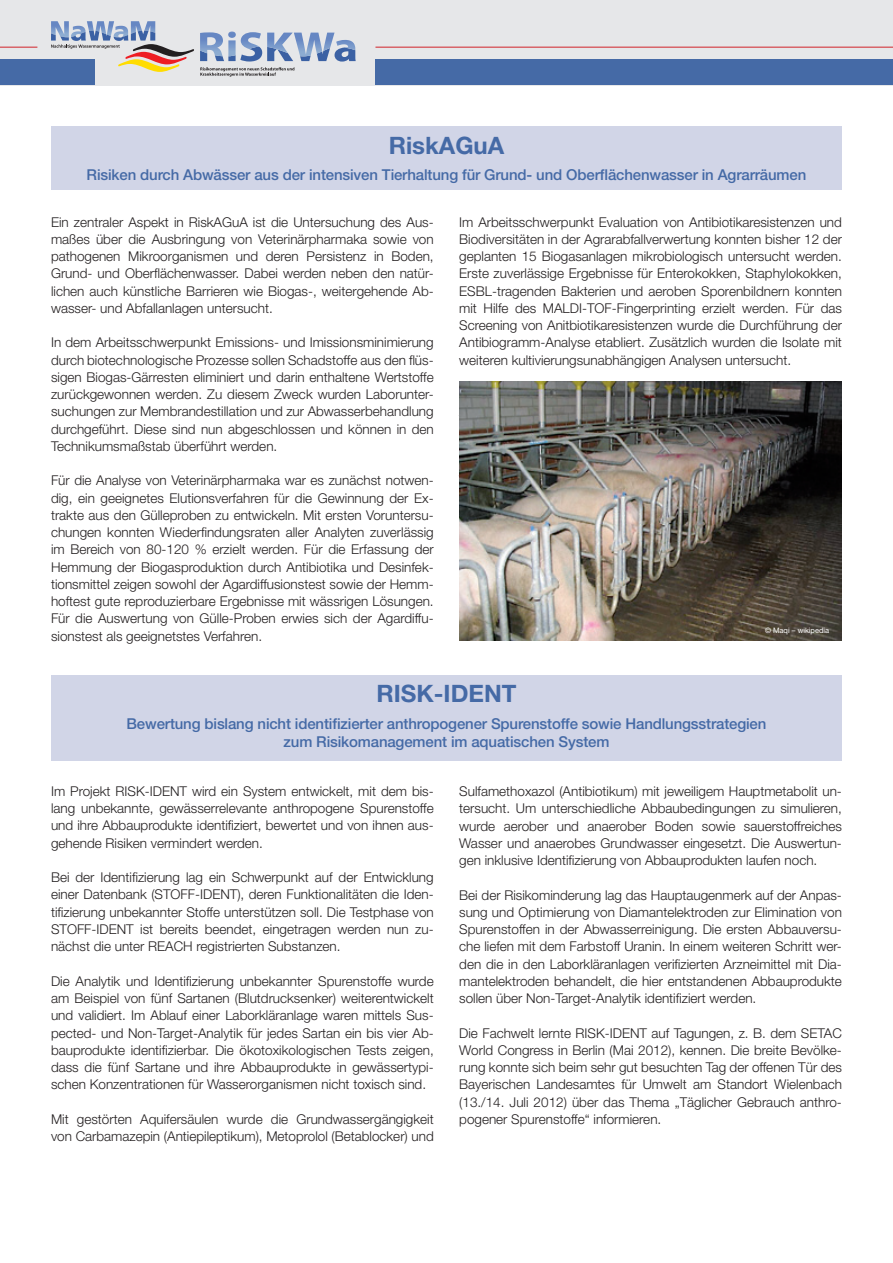
<style>
.page{position:relative;width:893px;height:1263px;background:#fff}
.page>*{position:absolute;margin:0;border:0;box-sizing:border-box;transform-origin:0 0}
.t1{font:700 24px "Helvetica Neue";color:#456aa6}
.t2{font:500 15px/18px "Helvetica Neue";letter-spacing:-.01em;color:#456aa6;text-align:center}
.t3{font:300 13.5px/17.2px "Helvetica Neue";color:#231f20;text-align:justify}
.t4{font:7.5px "Helvetica Neue";color:#fff}
</style>
<div class="page">
<div style="left:0;top:0;width:893px;height:85px;background:#e6e7e9"></div>
<div style="left:0;top:60px;width:95px;height:25px;background:#456aa6"></div>
<div style="left:376px;top:60px;width:517px;height:25px;background:#456aa6"></div>
<hr style="left:375px;top:47px;width:518px;height:1px;background:#d1232a">
<hr style="left:0;top:47px;width:37px;height:1px;background:#d1232a">
<svg style="left:300px;top:56px;width:11px;height:5px"></svg>
<svg style="left:317px;top:47px;width:39px;height:15px"></svg>
<img style="left:200px;top:31px;width:155px;height:25px">
<svg style="left:200px;top:47px;width:94px;height:30px"></svg>
<img style="left:51px;top:21px;width:104px;height:10px">
<svg style="left:51px;top:31px;width:143px;height:41px"></svg>
<div style="left:51px;top:126px;width:791px;height:64px;background:#d1d5e7"></div>
<div style="left:51px;top:675px;width:791px;height:85px;background:#d1d5e7"></div>
<img style="left:459px;top:382px;width:383px;height:258px">
<h1 class="t1" style="left:389px;top:130px;width:117px">RiskAGuA</h1>
<p class="t2" style="left:87px;top:166px;width:721px">Risiken durch Abwässer aus der intensiven Tierhaltung für Grund- und Oberflächenwasser in Agrarräumen</p>
<p class="t3" style="left:51px;top:213px;width:384px">Ein zentraler Aspekt in RiskAGuA ist die Untersuchung des Aus&shy;maßes über die Ausbringung von Veterinärpharmaka sowie von pathogenen Mikroorganismen und deren Persistenz in Boden, Grund- und Oberflächenwasser. Dabei werden neben den natür&shy;lichen auch künstliche Barrieren wie Biogas-, weitergehende Ab&shy;wasser- und Abfallanlagen untersucht.</p>
<p class="t3" style="left:51px;top:334px;width:384px">In dem Arbeitsschwerpunkt Emissions- und Imissionsminimierung durch biotechnologische Prozesse sollen Schadstoffe aus den flüs&shy;sigen Biogas-Gärresten eliminiert und darin enthaltene Wertstoffe zurückgewonnen werden. Zu diesem Zweck wurden Laborunter&shy;suchungen zur Membrandestillation und zur Abwasserbehandlung durchgeführt. Diese sind nun abgeschlossen und können in den Technikumsmaßstab überführt werden.</p>
<p class="t3" style="left:51px;top:472px;width:384px;text-align:left">Für die Analyse von Veterinärpharmaka war es zunächst notwen&shy;dig, ein geeignetes Elutionsverfahren für die Gewinnung der Ex&shy;trakte aus den Gülleproben zu entwickeln. Mit ersten Voruntersu&shy;chungen konnten Wiederfindungsraten aller Analyten zuverlässig im Bereich von 80-120 % erzielt werden. Für die Erfassung der Hemmung der Biogasproduktion durch Antibiotika und Desinfek&shy;tionsmittel zeigen sowohl der Agardiffusionstest sowie der Hemm&shy;hoftest gute reproduzierbare Ergebnisse mit wässrigen Lösungen.<br>Für die Auswertung von Gülle-Proben erwies sich der Agardiffu&shy;sionstest als geeignetstes Verfahren.</p>
<p class="t3" style="left:459px;top:213px;width:384px">Im Arbeitsschwerpunkt Evaluation von Antibiotikaresistenzen und Biodiversitäten in der Agrarabfallverwertung konnten bisher 12 der geplanten 15 Biogasanlagen mikrobiologisch untersucht werden.<br>Erste zuverlässige Ergebnisse für Enterokokken, Staphylokokken, ESBL-tragenden Bakterien und aeroben Sporenbildnern konnten mit Hilfe des MALDI-TOF-Fingerprinting erzielt werden. Für das Screening von Anitbiotikaresistenzen wurde die Durchführung der Antibiogramm-Analyse etabliert. Zusätzlich wurden die Isolate mit weiteren kultivierungsunabhängigen Analysen untersucht.</p>
<p class="t4" style="left:765px;top:626px;width:66px">© Maqi – wikipedia</p>
<h1 class="t1" style="left:376px;top:679px;width:141px">RISK-IDENT</h1>
<p class="t2" style="left:127px;top:714px;width:641px">Bewertung bislang nicht identifizierter anthropogener Spurenstoffe sowie Handlungsstrategien zum Risikomanagement im aquatischen System</p>
<p class="t3" style="left:51px;top:782px;width:384px">Im Projekt RISK-IDENT wird ein System entwickelt, mit dem bis&shy;lang unbekannte, gewässerrelevante anthropogene Spurenstoffe und ihre Abbauprodukte identifiziert, bewertet und von ihnen aus&shy;gehende Risiken vermindert werden.</p>
<p class="t3" style="left:51px;top:868px;width:384px">Bei der Identifizierung lag ein Schwerpunkt auf der Entwicklung einer Datenbank (STOFF-IDENT), deren Funktionalitäten die Iden&shy;tifizierung unbekannter Stoffe unterstützen soll. Die Testphase von STOFF-IDENT ist bereits beendet, eingetragen werden nun zu&shy;nächst die unter REACH registrierten Substanzen.</p>
<p class="t3" style="left:51px;top:972px;width:384px">Die Analytik und Identifizierung unbekannter Spurenstoffe wurde am Beispiel von fünf Sartanen (Blutdrucksenker) weiterentwickelt und validiert. Im Ablauf einer Laborkläranlage waren mittels Sus&shy;pected- und Non-Target-Analytik für jedes Sartan ein bis vier Ab&shy;bauprodukte identifizierbar. Die ökotoxikologischen Tests zeigen, dass die fünf Sartane und ihre Abbauprodukte in gewässertypi&shy;schen Konzentrationen für Wasserorganismen nicht toxisch sind.</p>
<p class="t3" style="left:51px;top:1110px;width:384px">Mit gestörten Aquifersäulen wurde die Grundwassergängigkeit von Carbamazepin (Antiepileptikum), Metoprolol (Betablocker) und</p>
<p class="t3" style="left:459px;top:782px;width:384px">Sulfamethoxazol (Antibiotikum) mit jeweiligem Hauptmetabolit un&shy;tersucht. Um unterschiedliche Abbaubedingungen zu simulieren, wurde aerober und anaerober Boden sowie sauerstoffreiches Wasser und anaerobes Grundwasser eingesetzt. Die Auswertun&shy;gen inklusive Identifizierung von Abbauprodukten laufen noch.</p>
<p class="t3" style="left:459px;top:886px;width:384px">Bei der Risikominderung lag das Hauptaugenmerk auf der Anpas&shy;sung und Optimierung von Diamantelektroden zur Elimination von Spurenstoffen in der Abwasserreinigung. Die ersten Abbauversu&shy;che liefen mit dem Farbstoff Uranin. In einem weiteren Schritt wer&shy;den die in den Laborkläranlagen verifizierten Arzneimittel mit Dia&shy;mantelektroden behandelt, die hier entstandenen Abbauprodukte sollen über Non-Target-Analytik identifiziert werden.</p>
<p class="t3" style="left:459px;top:1024px;width:384px">Die Fachwelt lernte RISK-IDENT auf Tagungen, z. B. dem SETAC World Congress in Berlin (Mai 2012), kennen. Die breite Bevölke&shy;rung konnte sich beim sehr gut besuchten Tag der offenen Tür des Bayerischen Landesamtes für Umwelt am Standort Wielenbach (13./14. Juli 2012) über das Thema „Täglicher Gebrauch anthro&shy;pogener Spurenstoffe“ informieren.</p>
</div>
